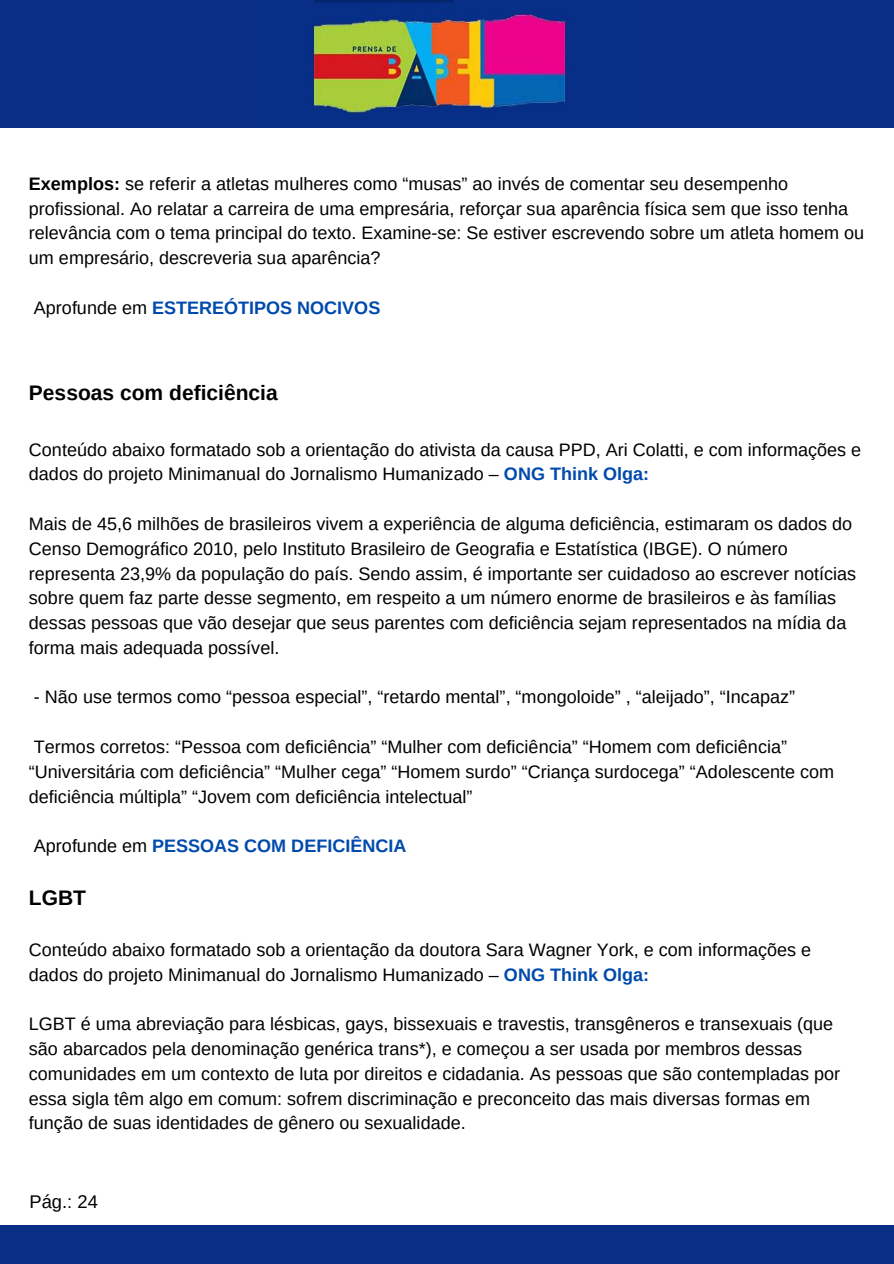
<style>
.page{position:relative;width:894px;height:1264px;background:#fff}
.page>*{position:absolute;margin:0;border:0;box-sizing:border-box;transform-origin:0 0}
.t1{font:700 21px "Arimo";color:#000}
.t2{font:18.3px "Arimo";color:#000}
.t3{font:18px/24.8px "Arimo";color:#000}
.t4{font:700 18px "Arimo";color:#004aad}
.s1{font-weight:700}
.s2{font-weight:400;color:#000}
.s3{font-weight:700;color:#004aad}
</style>
<div class="page">
<div style="left:0;top:0;width:893px;height:127px;background:#092f85"></div>
<img style="left:306px;top:0;width:261px;height:114px">
<div style="left:0;top:1224px;width:893px;height:39px;background:#092f85"></div>
<p class="t3" style="left:29px;top:171px;width:836px"><span class="s1">Exemplos:</span> se referir a atletas mulheres como “musas” ao invés de comentar seu desempenho profissional. Ao relatar a carreira de uma empresária, reforçar sua aparência física sem que isso tenha relevância com o tema principal do texto. Examine-se: Se estiver escrevendo sobre um atleta homem ou um empresário, descreveria sua aparência?</p>
<p class="t4" style="left:34px;top:297px;width:348px"><span class="s2">Aprofunde em</span> ESTEREÓTIPOS NOCIVOS</p>
<p class="t1" style="left:29px;top:381px;width:250px">Pessoas com deficiência</p>
<p class="t3" style="left:29px;top:437px;width:833px">Conteúdo abaixo formatado sob a orientação do ativista da causa PPD, Ari Colatti, e com informações e dados do projeto Minimanual do Jornalismo Humanizado – <span class="s3">ONG Think Olga:</span></p>
<p class="t3" style="left:29px;top:511px;width:828px">Mais de 45,6 milhões de brasileiros vivem a experiência de alguma deficiência, estimaram os dados do Censo Demográfico 2010, pelo Instituto Brasileiro de Geografia e Estatística (IBGE). O número representa 23,9% da população do país. Sendo assim, é importante ser cuidadoso ao escrever notícias sobre quem faz parte desse segmento, em respeito a um número enorme de brasileiros e às famílias dessas pessoas que vão desejar que seus parentes com deficiência sejam representados na mídia da forma mais adequada possível.</p>
<p class="t3" style="left:34px;top:685px;width:762px">- Não use termos como “pessoa especial”, “retardo mental”, “mongoloide” , “aleijado”, “Incapaz”</p>
<p class="t3" style="left:29px;top:734px;width:806px">Termos corretos: “Pessoa com deficiência” “Mulher com deficiência” “Homem com deficiência” “Universitária com deficiência” “Mulher cega” “Homem surdo” “Criança surdocega” “Adolescente com deficiência múltipla” “Jovem com deficiência intelectual”</p>
<p class="t4" style="left:34px;top:835px;width:374px"><span class="s2">Aprofunde em</span> PESSOAS COM DEFICIÊNCIA</p>
<p class="t1" style="left:29px;top:886px;width:59px">LGBT</p>
<p class="t3" style="left:29px;top:937px;width:783px">Conteúdo abaixo formatado sob a orientação da doutora Sara Wagner York, e com informações e dados do projeto Minimanual do Jornalismo Humanizado – <span class="s3">ONG Think Olga:</span></p>
<p class="t3" style="left:29px;top:1011px;width:812px">LGBT é uma abreviação para lésbicas, gays, bissexuais e travestis, transgêneros e transexuais (que são abarcados pela denominação genérica trans*), e começou a ser usada por membros dessas comunidades em um contexto de luta por direitos e cidadania. As pessoas que são contempladas por essa sigla têm algo em comum: sofrem discriminação e preconceito das mais diversas formas em função de suas identidades de gênero ou sexualidade.</p>
<p class="t2" style="left:30px;top:1191px;width:70px">Pág.: 24</p>
</div>
